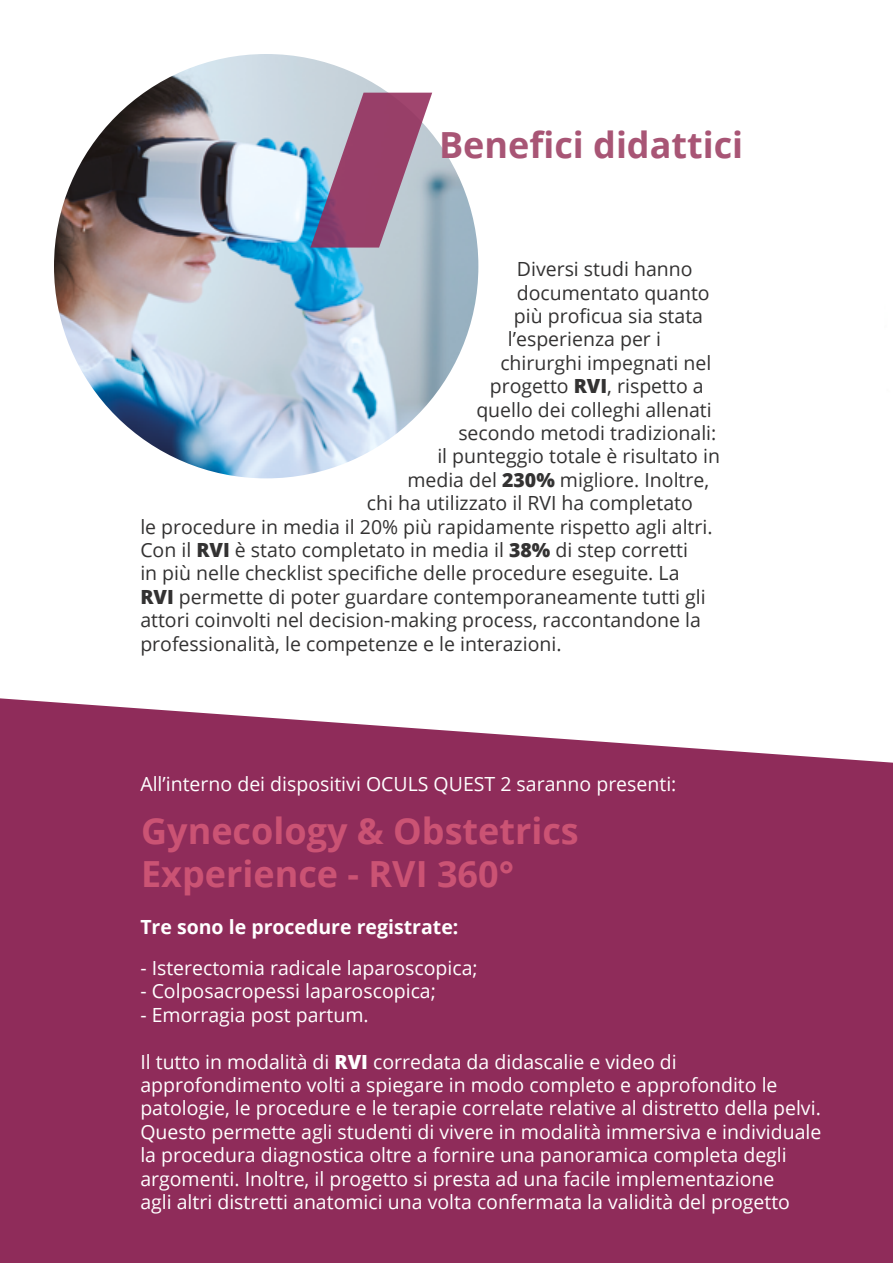
<style>
.page{position:relative;width:893px;height:1263px;background:#fff}
.page>*{position:absolute;margin:0;border:0;box-sizing:border-box;transform-origin:0 0}
.t1{font:700 36px/43.2px "Open Sans";color:#cb5374}
.t2{font:700 36px "Open Sans";color:#a85575}
.t3{font:19.5px/23.4px "Open Sans";color:#fff}
.t4{font:19.5px "Open Sans";color:#333232}
.t5{font:700 19.5px "Open Sans";color:#fff}
.s1{font-weight:800}
</style>
<div class="page">
<div style="left:0;top:698px;width:893px;height:565px;background:#8f2c5a"></div>
<img style="left:54px;top:54px;width:424px;height:424px;border-radius:212px">
<svg style="left:310px;top:93px;width:122px;height:155px"></svg>
<h1 class="t2" style="left:439px;top:120px;width:306px">Benefici didattici</h1>
<p class="t4" style="left:517px;top:256px;width:177px">Diversi studi hanno</p>
<p class="t4" style="left:517px;top:279px;width:194px">documentato quanto</p>
<p class="t4" style="left:514px;top:303px;width:191px">più proficua sia stata</p>
<p class="t4" style="left:508px;top:326px;width:155px">l’esperienza per i</p>
<p class="t4" style="left:500px;top:349px;width:212px">chirurghi impegnati nel</p>
<p class="t4" style="left:490px;top:373px;width:215px">progetto <span class="s1">RVI</span>, rispetto a</p>
<p class="t4" style="left:476px;top:396px;width:237px">quello dei colleghi allenati</p>
<p class="t4" style="left:458px;top:420px;width:260px">secondo metodi tradizionali:</p>
<p class="t4" style="left:437px;top:443px;width:284px">il punteggio totale è risultato in</p>
<p class="t4" style="left:407px;top:466px;width:303px">media del <span class="s1">230%</span> migliore. Inoltre,</p>
<p class="t4" style="left:367px;top:490px;width:328px">chi ha utilizzato il RVI ha completato</p>
<p class="t4" style="left:140px;top:513px;width:574px">le procedure in media il 20% più rapidamente rispetto agli altri.</p>
<p class="t4" style="left:140px;top:537px;width:549px">Con il <span class="s1">RVI</span> è stato completato in media il <span class="s1">38%</span> di step corretti</p>
<p class="t4" style="left:140px;top:560px;width:541px">in più nelle checklist specifiche delle procedure eseguite. La</p>
<p class="t4" style="left:140px;top:583px;width:567px"><span class="s1">RVI</span> permette di poter guardare contemporaneamente tutti gli</p>
<p class="t4" style="left:140px;top:607px;width:562px">attori coinvolti nel decision-making process, raccontandone la</p>
<p class="t4" style="left:140px;top:630px;width:423px">professionalità, le competenze e le interazioni.</p>
<p class="t3" style="left:140px;top:772px;width:538px">All’interno dei dispositivi OCULS QUEST 2 saranno presenti:</p>
<h1 class="t1" style="left:141px;top:808px;width:439px">Gynecology &amp; Obstetrics<br>Experience - RVI 360°</h1>
<p class="t5" style="left:140px;top:913px;width:320px">Tre sono le procedure registrate:</p>
<p class="t3" style="left:140px;top:956px;width:339px">- Isterectomia radicale laparoscopica;</p>
<p class="t3" style="left:140px;top:979px;width:297px">- Colposacropessi laparoscopica;</p>
<p class="t3" style="left:140px;top:1002px;width:230px">- Emorragia post partum.</p>
<p class="t3" style="left:140px;top:1049px;width:683px">Il tutto in modalità di <span class="s1">RVI</span> corredata da didascalie e video di approfondimento volti a spiegare in modo completo e approfondito le patologie, le procedure e le terapie correlate relative al distretto della pelvi.<br>Questo permette agli studenti di vivere in modalità immersiva e individuale la procedura diagnostica oltre a fornire una panoramica completa degli argomenti. Inoltre, il progetto si presta ad una facile implementazione<br>agli altri distretti anatomici una volta confermata la validità del progetto</p>
</div>
